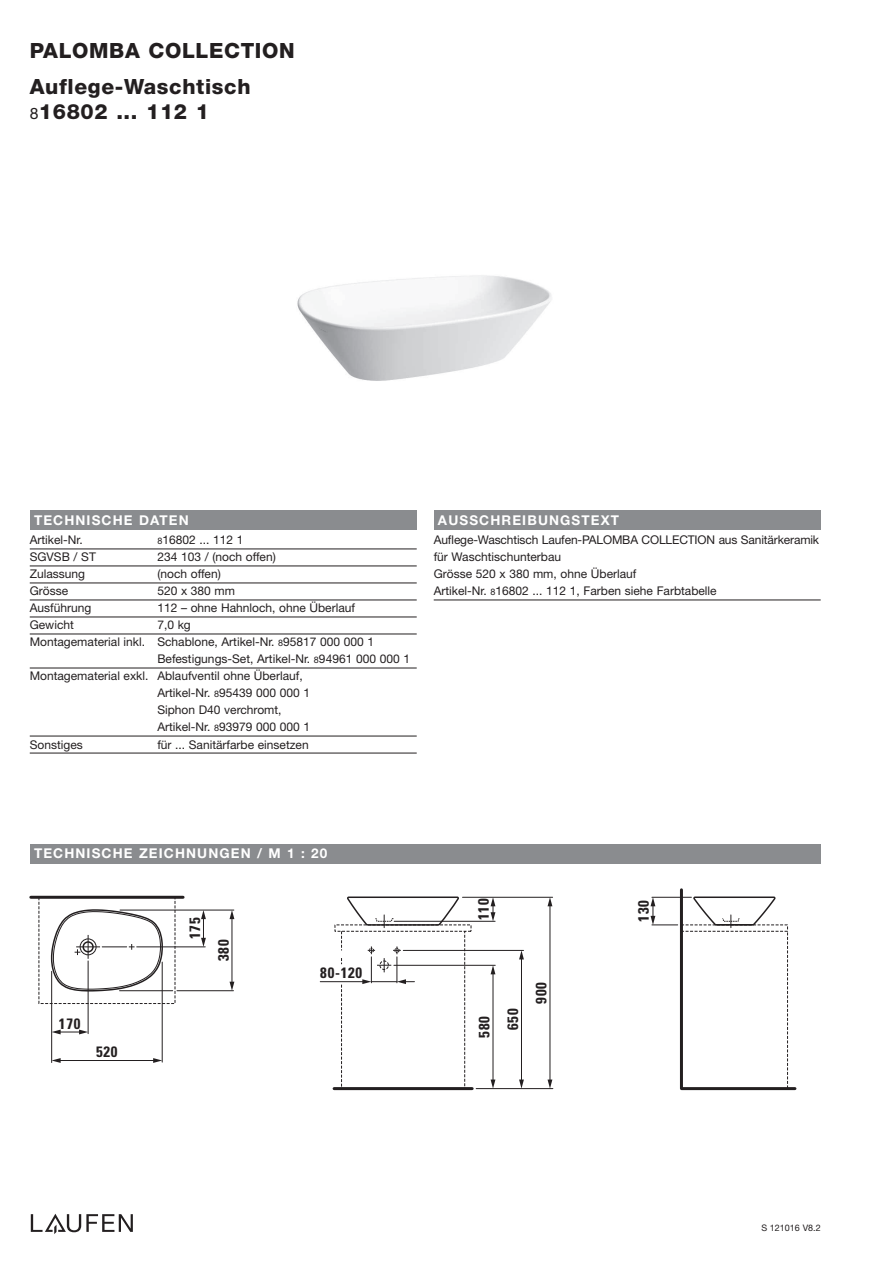
<style>
.page{position:relative;width:893px;height:1263px;background:#fff}
.page>*{position:absolute;margin:0;border:0;box-sizing:border-box;transform-origin:0 0}
.t1{font:800 21px/25.5px "Helvetica Neue";letter-spacing:.03em;color:#231f20}
.t2{font:700 condensed 15px/28.5px "Univers";letter-spacing:.05em;color:#231f20;text-align:center}
.t3{font:700 13.5px "Helvetica Neue";letter-spacing:.085em;color:#fff}
.t4{font:12px/17px "Helvetica Neue";color:#231f20}
.t5{font:9px "Helvetica Neue";color:#231f20}
.s1{font-weight:400;font-size:15.75px}
.s2{font-size:9px}
</style>
<div class="page">
<svg style="left:31px;top:1214px;width:102px;height:20px"></svg>
<div style="left:30px;top:844px;width:791px;height:19px;background:#8a8c8f"></div>
<div style="left:30px;top:510px;width:387px;height:19px;background:#8a8c8f"></div>
<div style="left:434px;top:510px;width:387px;height:19px;background:#8a8c8f"></div>
<svg style="left:347px;top:896px;width:113px;height:28px"></svg>
<hr style="left:88px;top:961px;width:1px;height:73px;background:#231f20">
<svg style="left:52px;top:1029px;width:36px;height:5px"></svg>
<hr style="left:120px;top:910px;width:114px;height:1px;background:#231f20">
<hr style="left:120px;top:990px;width:53px;height:1px;background:#231f20">
<hr style="left:177px;top:990px;width:56px;height:1px;background:#231f20">
<svg style="left:230px;top:910px;width:4px;height:9px"></svg>
<svg style="left:230px;top:982px;width:4px;height:9px"></svg>
<hr style="left:232px;top:918px;width:1px;height:64px;background:#231f20">
<svg style="left:50px;top:909px;width:114px;height:83px"></svg>
<hr style="left:137px;top:946px;width:68px;height:1px;background:#231f20">
<svg style="left:201px;top:910px;width:5px;height:37px"></svg>
<hr style="left:334px;top:1087px;width:138px;height:3px;background:#231f20">
<hr style="left:394px;top:921px;width:101px;height:1px;background:#231f20">
<svg style="left:491px;top:898px;width:4px;height:23px"></svg>
<hr style="left:162px;top:962px;width:1px;height:100px;background:#231f20">
<svg style="left:52px;top:1058px;width:9px;height:5px"></svg>
<svg style="left:153px;top:1058px;width:9px;height:5px"></svg>
<hr style="left:60px;top:1060px;width:94px;height:1px;background:#231f20">
<hr style="left:51px;top:971px;width:1px;height:91px;background:#231f20">
<hr style="left:31px;top:896px;width:152px;height:3px;background:#231f20">
<svg style="left:334px;top:924px;width:220px;height:165px"></svg>
<div style="left:39px;top:897px;width:136px;height:107px;border:1px dashed #231f20"></div>
<hr style="left:320px;top:981px;width:43px;height:1px;background:#231f20">
<hr style="left:476px;top:1088px;width:77px;height:1px;background:#231f20">
<svg style="left:548px;top:1079px;width:4px;height:9px"></svg>
<svg style="left:548px;top:898px;width:4px;height:8px"></svg>
<hr style="left:550px;top:906px;width:1px;height:174px;background:#231f20">
<hr style="left:462px;top:897px;width:91px;height:1px;background:#231f20">
<hr style="left:403px;top:950px;width:121px;height:1px;background:#231f20">
<svg style="left:519px;top:950px;width:5px;height:9px"></svg>
<svg style="left:519px;top:1079px;width:5px;height:9px"></svg>
<hr style="left:521px;top:959px;width:1px;height:121px;background:#231f20">
<svg style="left:491px;top:966px;width:4px;height:8px"></svg>
<svg style="left:491px;top:1079px;width:4px;height:9px"></svg>
<hr style="left:493px;top:974px;width:1px;height:106px;background:#231f20">
<hr style="left:394px;top:965px;width:101px;height:1px;background:#231f20">
<svg style="left:362px;top:946px;width:52px;height:38px"></svg>
<svg style="left:650px;top:888px;width:147px;height:203px"></svg>
<hr style="left:652px;top:897px;width:39px;height:1px;background:#231f20">
<img style="left:297px;top:275px;width:254px;height:106px">
<hr style="left:30px;top:549px;width:387px;height:1px;background:#231f20">
<hr style="left:30px;top:566px;width:387px;height:1px;background:#231f20">
<hr style="left:30px;top:583px;width:387px;height:1px;background:#231f20">
<hr style="left:30px;top:600px;width:387px;height:1px;background:#231f20">
<hr style="left:30px;top:617px;width:387px;height:1px;background:#231f20">
<hr style="left:30px;top:634px;width:387px;height:1px;background:#231f20">
<hr style="left:30px;top:668px;width:387px;height:1px;background:#231f20">
<hr style="left:30px;top:736px;width:387px;height:1px;background:#231f20">
<hr style="left:30px;top:753px;width:387px;height:1px;background:#231f20">
<hr style="left:434px;top:600px;width:387px;height:1px;background:#231f20">
<h1 class="t1" style="left:30px;top:39px;width:267px">PALOMBA COLLECTION</h1>
<h1 class="t1" style="left:30px;top:75px;width:222px">Auflege-Waschtisch<br><span class="s1">8</span>16802 ... 112 1</h1>
<p class="t3" style="left:34px;top:515px;width:156px">TECHNISCHE DATEN</p>
<p class="t3" style="left:438px;top:515px;width:183px">AUSSCHREIBUNGSTEXT</p>
<p class="t4" style="left:30px;top:533px;width:55px">Artikel-Nr.</p>
<p class="t4" style="left:157px;top:533px;width:88px"><span class="s2">8</span>16802 ... 112 1</p>
<p class="t4" style="left:30px;top:550px;width:68px">SGVSB / ST</p>
<p class="t4" style="left:157px;top:550px;width:120px">234 103 / (noch offen)</p>
<p class="t4" style="left:30px;top:567px;width:57px">Zulassung</p>
<p class="t4" style="left:157px;top:567px;width:65px">(noch offen)</p>
<p class="t4" style="left:30px;top:584px;width:40px">Grösse</p>
<p class="t4" style="left:157px;top:584px;width:79px">520 x 380 mm</p>
<p class="t4" style="left:30px;top:601px;width:63px">Ausführung</p>
<p class="t4" style="left:157px;top:601px;width:199px">112 – ohne Hahnloch, ohne Überlauf</p>
<p class="t4" style="left:30px;top:618px;width:46px">Gewicht</p>
<p class="t4" style="left:157px;top:618px;width:35px">7,0 kg</p>
<p class="t4" style="left:30px;top:635px;width:346px">Montagematerial inkl. Schablone, Artikel-Nr. <span class="s2">8</span>95817 000 000 1</p>
<p class="t4" style="left:157px;top:652px;width:254px">Befestigungs-Set, Artikel-Nr. <span class="s2">8</span>94961 000 000 1</p>
<p class="t4" style="left:30px;top:669px;width:274px">Montagematerial exkl. Ablaufventil ohne Überlauf,</p>
<p class="t4" style="left:157px;top:686px;width:154px">Artikel-Nr. <span class="s2">8</span>95439 000 000 1</p>
<p class="t4" style="left:157px;top:703px;width:126px">Siphon D40 verchromt,</p>
<p class="t4" style="left:157px;top:720px;width:154px">Artikel-Nr. <span class="s2">8</span>93979 000 000 1</p>
<p class="t4" style="left:30px;top:737px;width:55px">Sonstiges</p>
<p class="t4" style="left:157px;top:737px;width:153px">für ... Sanitärfarbe einsetzen</p>
<p class="t4" style="left:434px;top:533px;width:387px">Auflege-Waschtisch Laufen-PALOMBA COLLECTION aus Sanitärkeramik für Waschtischunterbau<br>Grösse 520 x 380 mm, ohne Überlauf<br>Artikel-Nr. <span class="s2">8</span>16802 ... 112 1, Farben siehe Farbtabelle</p>
<p class="t3" style="left:34px;top:849px;width:295px">TECHNISCHE ZEICHNUNGEN / M 1 : 20</p>
<p class="t2" style="left:59px;top:1011px;width:23px">170</p>
<p class="t2" style="left:96px;top:1039px;width:23px">520</p>
<p class="t2" style="left:182px;top:939px;width:23px;rotate:-90deg">175</p>
<p class="t2" style="left:211px;top:961px;width:23px;rotate:-90deg">380</p>
<p class="t2" style="left:320px;top:960px;width:44px">80-120</p>
<p class="t2" style="left:471px;top:920px;width:23px;rotate:-90deg">110</p>
<p class="t2" style="left:631px;top:922px;width:23px;rotate:-90deg">130</p>
<p class="t2" style="left:471px;top:1038px;width:30px;rotate:-90deg">580<br>650</p>
<p class="t2" style="left:528px;top:1004px;width:23px;rotate:-90deg">900</p>
<p class="t5" style="left:761px;top:1224px;width:61px">S 121016 V8.2</p>
</div>
